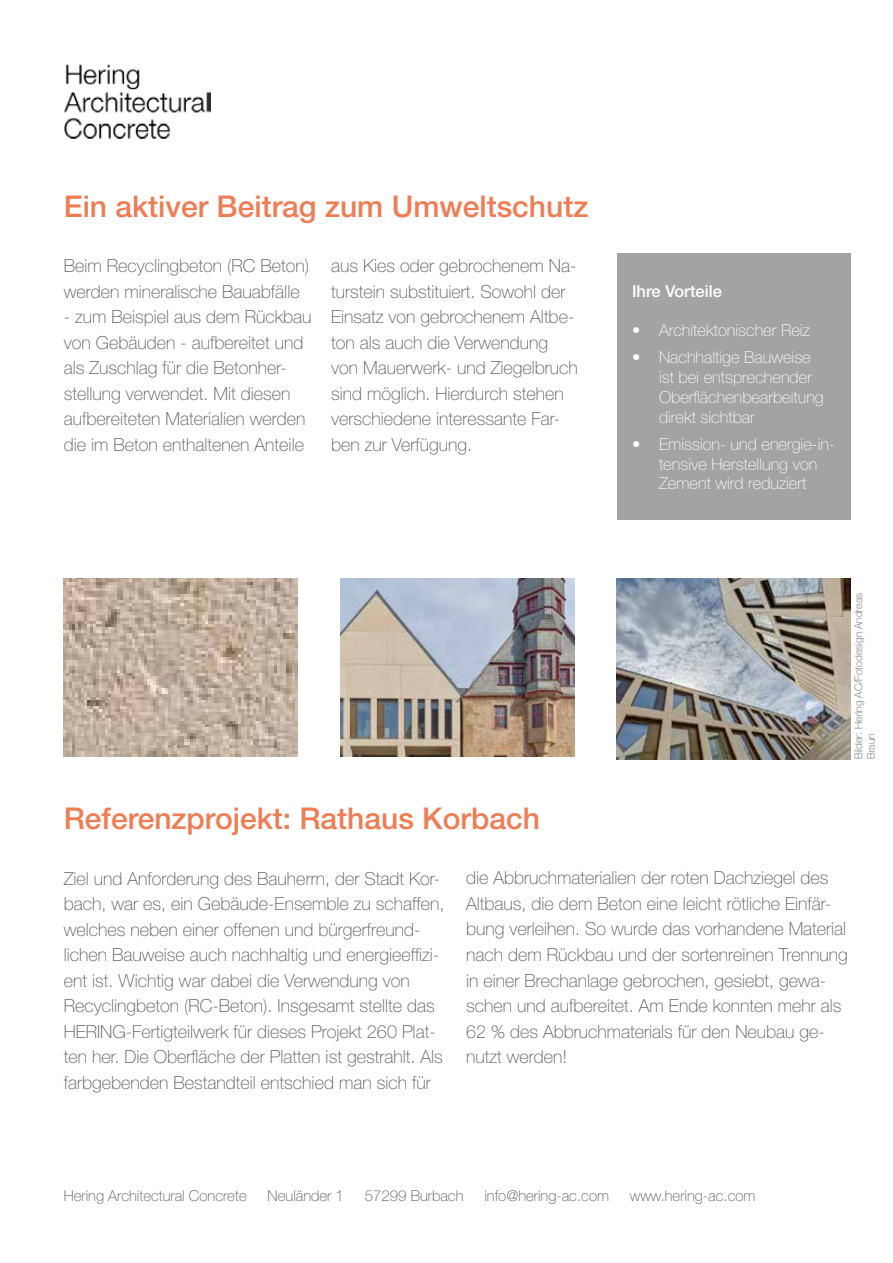
<style>
.page{position:relative;width:893px;height:1263px;background:#fff}
.page>*{position:absolute;margin:0;border:0;box-sizing:border-box;transform-origin:0 0}
.t1{font:500 30px "Helvetica Neue LT Pro";color:#ef7c53}
.t2{font:100 18px/25.5px "Helvetica Neue LT Pro";color:#575756}
.t3{font:100 16.5px/19.8px "Helvetica Neue LT Pro";color:#fff}
.t4{font:500 16.5px "Helvetica Neue LT Pro";color:#fff}
.t5{font:100 15px "Helvetica Neue LT Pro";color:#575756}
.t6{font:100 10.5px/12.6px "Helvetica Neue LT Pro";color:#575756}
</style>
<div class="page">
<img style="left:64px;top:64px;width:147px;height:75px">
<img style="left:64px;top:578px;width:234px;height:179px">
<img style="left:340px;top:578px;width:234px;height:179px">
<img style="left:617px;top:578px;width:233px;height:181px">
<div style="left:617px;top:254px;width:233px;height:266px;background:#a3a3a3"></div>
<h1 class="t1" style="left:64px;top:188px;width:526px">Ein aktiver Beitrag zum Umweltschutz</h1>
<p class="t2" style="left:64px;top:253px;width:247px">Beim Recyclingbeton (RC Beton) werden mineralische Bauabfälle</p>
<p class="t2" style="left:64px;top:304px;width:249px">- zum Beispiel aus dem Rückbau von Gebäuden - aufbereitet und als Zuschlag für die Betonher&shy;stellung verwendet. Mit diesen aufbereiteten Materialien werden die im Beton enthaltenen Anteile</p>
<p class="t2" style="left:331px;top:253px;width:248px">aus Kies oder gebrochenem Na&shy;turstein substituiert. Sowohl der<br>Einsatz von gebrochenem Altbe&shy;ton als auch die Verwendung von Mauerwerk- und Ziegelbruch sind möglich. Hierdurch stehen verschiedene interessante Far&shy;ben zur Verfügung.</p>
<h1 class="t1" style="left:64px;top:801px;width:478px">Referenzprojekt: Rathaus Korbach</h1>
<p class="t4" style="left:632px;top:281px;width:91px">Ihre Vorteile</p>
<p class="t3" style="left:632px;top:320px;width:179px">• Architektonischer Reiz</p>
<p class="t3" style="left:659px;top:347px;width:166px;text-indent:-27px">• Nachhaltige Bauweise ist bei entsprechender<br>Oberflächenbearbeitung direkt sichtbar</p>
<p class="t3" style="left:632px;top:434px;width:204px;text-align:center">• Emission- und energie-in&shy;tensive Herstellung von<br>Zement wird reduziert</p>
<p class="t6" style="left:852px;top:759px;width:168px;rotate:-90deg">Bilder: Hering AC/Fotodesign Andreas<br>Braun</p>
<p class="t2" style="left:64px;top:865px;width:382px">Ziel und Anforderung des Bauherrn, der Stadt Kor&shy;bach, war es, ein Gebäude-Ensemble zu schaffen, welches neben einer offenen und bürgerfreund&shy;lichen Bauweise auch nachhaltig und energieeffizi&shy;ent ist. Wichtig war dabei die Verwendung von Recyclingbeton (RC-Beton). Insgesamt stellte das HERING-Fertigteilwerk für dieses Projekt 260 Plat&shy;ten her. Die Oberfläche der Platten ist gestrahlt. Als farbgebenden Bestandteil entschied man sich für</p>
<p class="t2" style="left:466px;top:865px;width:383px">die Abbruchmaterialien der roten Dachziegel des Altbaus, die dem Beton eine leicht rötliche Einfär&shy;bung verleihen. So wurde das vorhandene Material nach dem Rückbau und der sortenreinen Trennung in einer Brechanlage gebrochen, gesiebt, gewa&shy;schen und aufbereitet. Am Ende konnten mehr als 62 % des Abbruchmaterials für den Neubau ge&shy;nutzt werden!</p>
<p class="t5" style="left:64px;top:1187px;width:184px">Hering Architectural Concrete</p>
<p class="t5" style="left:268px;top:1187px;width:78px">Neuländer 1</p>
<p class="t5" style="left:365px;top:1187px;width:100px">57299 Burbach</p>
<p class="t5" style="left:484px;top:1187px;width:126px">info@hering-ac.com</p>
<p class="t5" style="left:630px;top:1187px;width:127px">www.hering-ac.com</p>
</div>
